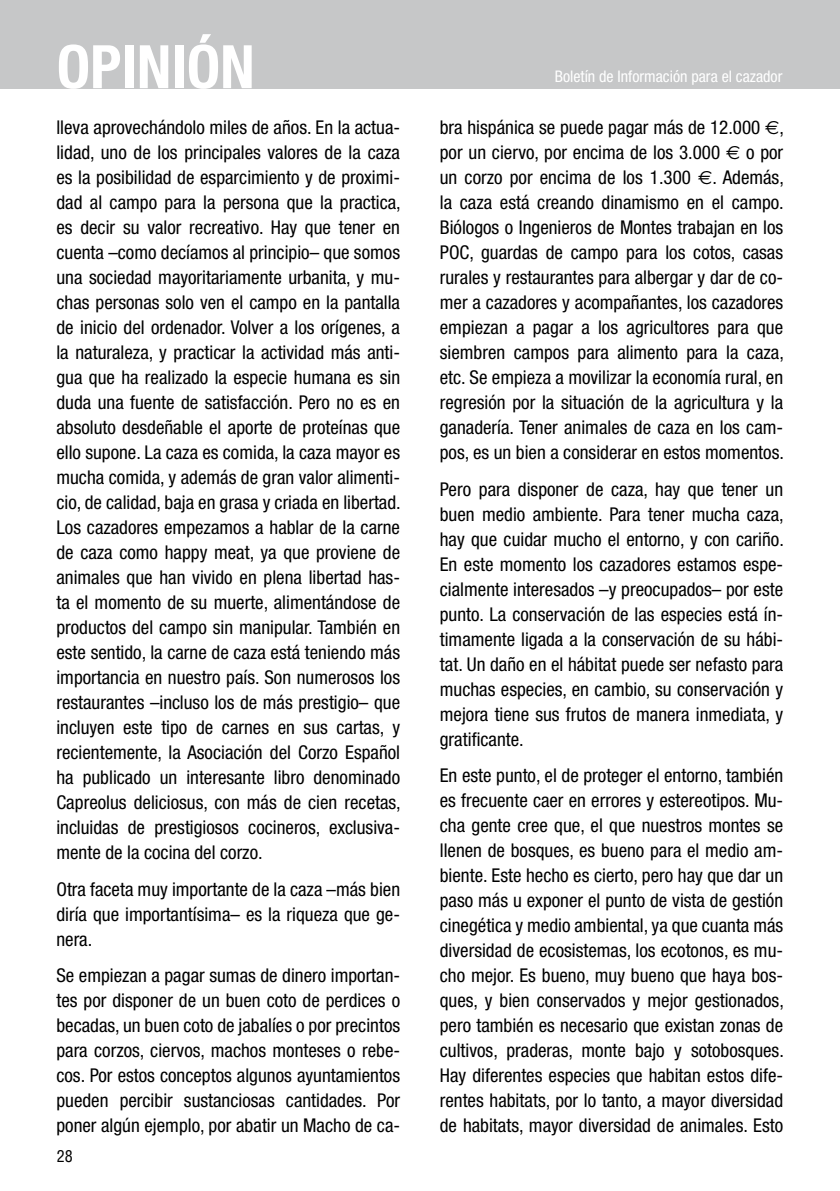
<style>
.page{position:relative;width:840px;height:1191px;background:#fff}
.page>*{position:absolute;margin:0;border:0;box-sizing:border-box;transform-origin:0 0}
.t1{font:700 condensed 60px "Helvetica Neue";color:#fff}
.t2{font:condensed 19px/25px "Helvetica Neue";color:#000;text-align:justify}
.t3{font:condensed 16px "Helvetica Neue";color:#fff}
.t4{font:condensed 16px "Helvetica";color:#000}
.s1{font-family:"Euro Sans";font-stretch:normal}
</style>
<div class="page">
<div style="left:0;top:0;width:839px;height:88px;background:#c6c7c8"></div>
<h1 class="t1" style="left:57px;top:30px;width:199px">OPINIÓN</h1>
<p class="t2" style="left:56px;top:115px;width:345px">lleva aprovechándolo miles de años. En la actua&shy;lidad, uno de los principales valores de la caza es la posibilidad de esparcimiento y de proximi&shy;dad al campo para la persona que la practica, es decir su valor recreativo. Hay que tener en cuenta –como decíamos al principio– que somos una sociedad mayoritariamente urbanita, y mu&shy;chas personas solo ven el campo en la pantalla de inicio del ordenador. Volver a los orígenes, a la naturaleza, y practicar la actividad más anti&shy;gua que ha realizado la especie humana es sin duda una fuente de satisfacción. Pero no es en absoluto desdeñable el aporte de proteínas que ello supone. La caza es comida, la caza mayor es mucha comida, y además de gran valor alimenti&shy;cio, de calidad, baja en grasa y criada en libertad.<br>Los cazadores empezamos a hablar de la carne de caza como happy meat, ya que proviene de animales que han vivido en plena libertad has&shy;ta el momento de su muerte, alimentándose de productos del campo sin manipular. También en este sentido, la carne de caza está teniendo más importancia en nuestro país. Son numerosos los restaurantes –incluso los de más prestigio– que incluyen este tipo de carnes en sus cartas, y recientemente, la Asociación del Corzo Español ha publicado un interesante libro denominado Capreolus deliciosus, con más de cien recetas, incluidas de prestigiosos cocineros, exclusiva&shy;mente de la cocina del corzo.</p>
<p class="t2" style="left:56px;top:876px;width:345px">Otra faceta muy importante de la caza –más bien diría que importantísima– es la riqueza que ge&shy;nera.</p>
<p class="t2" style="left:56px;top:963px;width:345px">Se empiezan a pagar sumas de dinero importan&shy;tes por disponer de un buen coto de perdices o becadas, un buen coto de jabalíes o por precintos para corzos, ciervos, machos monteses o rebe&shy;cos. Por estos conceptos algunos ayuntamientos pueden percibir sustanciosas cantidades. Por poner algún ejemplo, por abatir un Macho de ca-</p>
<p class="t4" style="left:57px;top:1146px;width:17px">28</p>
<p class="t3" style="left:554px;top:67px;width:229px">Boletín de Información para el cazador</p>
<p class="t2" style="left:439px;top:115px;width:345px">bra hispánica se puede pagar más de 12.000 <span class="s1">€</span>, por un ciervo, por encima de los 3.000 <span class="s1">€</span> o por un corzo por encima de los 1.300 <span class="s1">€</span>. Además, la caza está creando dinamismo en el campo.<br>Biólogos o Ingenieros de Montes trabajan en los POC, guardas de campo para los cotos, casas rurales y restaurantes para albergar y dar de co&shy;mer a cazadores y acompañantes, los cazadores empiezan a pagar a los agricultores para que siembren campos para alimento para la caza, etc. Se empieza a movilizar la economía rural, en regresión por la situación de la agricultura y la ganadería. Tener animales de caza en los cam&shy;pos, es un bien a considerar en estos momentos.</p>
<p class="t2" style="left:439px;top:476px;width:345px">Pero para disponer de caza, hay que tener un buen medio ambiente. Para tener mucha caza, hay que cuidar mucho el entorno, y con cariño.<br>En este momento los cazadores estamos espe&shy;cialmente interesados –y preocupados– por este punto. La conservación de las especies está ín&shy;timamente ligada a la conservación de su hábi&shy;tat. Un daño en el hábitat puede ser nefasto para muchas especies, en cambio, su conservación y mejora tiene sus frutos de manera inmediata, y gratificante.</p>
<p class="t2" style="left:439px;top:763px;width:345px">En este punto, el de proteger el entorno, también es frecuente caer en errores y estereotipos. Mu&shy;cha gente cree que, el que nuestros montes se llenen de bosques, es bueno para el medio am&shy;biente. Este hecho es cierto, pero hay que dar un paso más u exponer el punto de vista de gestión cinegética y medio ambiental, ya que cuanta más diversidad de ecosistemas, los ecotonos, es mu&shy;cho mejor. Es bueno, muy bueno que haya bos&shy;ques, y bien conservados y mejor gestionados, pero también es necesario que existan zonas de cultivos, praderas, monte bajo y sotobosques.<br>Hay diferentes especies que habitan estos dife&shy;rentes habitats, por lo tanto, a mayor diversidad de habitats, mayor diversidad de animales. Esto</p>
</div>
